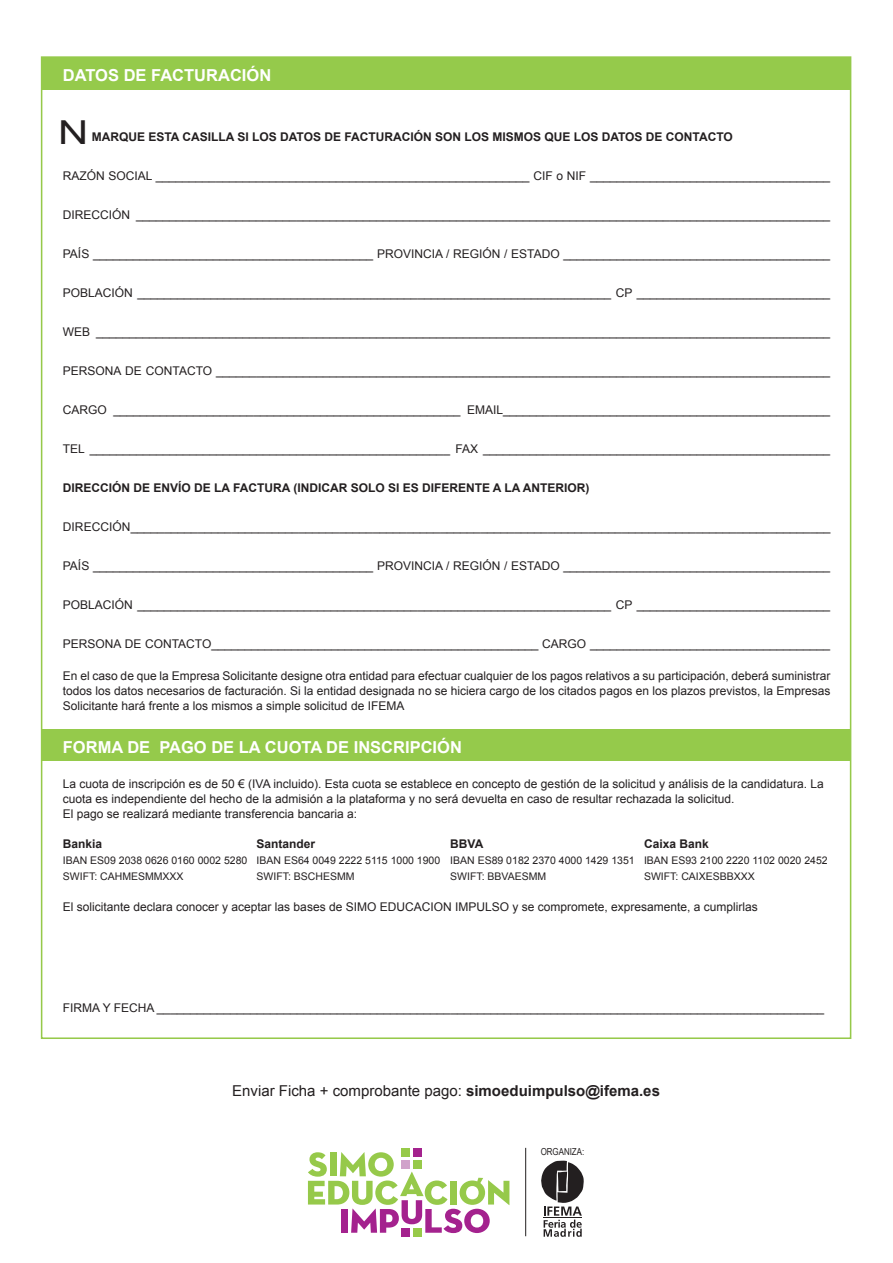
<style>
.page{position:relative;width:893px;height:1263px;background:#fff}
.page>*{position:absolute;margin:0;border:0;box-sizing:border-box;transform-origin:0 0}
.t1{font:33px "Arial";color:#231f20;scale:1.27 1}
.t2{font:700 16.5px "Arial";color:#fff}
.t3{font:15px "Arial";color:#231f20}
.t4{font:12px/15px "Arial";color:#231f20;text-align:justify}
.t5{font:700 12px "Arial";color:#231f20}
.t6{font:10.5px/16.4px "Arial";color:#231f20}
.t7{font:9.6px "Arial Narrow";color:#231f20}
.s1{font-weight:700}
</style>
<div class="page">
<div style="left:42px;top:729px;width:809px;height:31px;background:#95ca4b"></div>
<div style="left:42px;top:57px;width:809px;height:33px;background:#95ca4b"></div>
<svg style="left:541px;top:1160px;width:43px;height:77px"></svg>
<hr style="left:525px;top:1148px;width:1px;height:88px;background:#231f20">
<svg style="left:308px;top:1152px;width:201px;height:81px"></svg>
<div style="left:402px;top:1228px;width:8px;height:9px;background:#a4228e"></div>
<div style="left:414px;top:1228px;width:8px;height:9px;background:#97ca49"></div>
<div style="left:402px;top:1160px;width:8px;height:8px;background:#d0a2ca"></div>
<div style="left:414px;top:1160px;width:8px;height:8px;background:#97ca49"></div>
<div style="left:402px;top:1148px;width:8px;height:9px;background:#97ca49"></div>
<div style="left:414px;top:1148px;width:8px;height:9px;background:#a4228e"></div>
<h2 class="t2" style="left:63px;top:65px;width:210px">DATOS DE FACTURACIÓN</h2>
<h1 class="t1" style="left:58px;top:111px;width:25px">N</h1>
<p class="t5" style="left:92px;top:129px;width:642px">MARQUE ESTA CASILLA SI LOS DATOS DE FACTURACIÓN SON LOS MISMOS QUE LOS DATOS DE CONTACTO</p>
<p class="t4" style="left:63px;top:169px;width:769px">RAZÓN SOCIAL ________________________________________________________ CIF o NIF ____________________________________</p>
<p class="t4" style="left:63px;top:208px;width:769px">DIRECCIÓN ________________________________________________________________________________________________________</p>
<p class="t4" style="left:63px;top:247px;width:769px">PAÍS __________________________________________ PROVINCIA / REGIÓN / ESTADO ________________________________________</p>
<p class="t4" style="left:63px;top:286px;width:769px">POBLACIÓN _______________________________________________________________________ CP _____________________________</p>
<p class="t4" style="left:63px;top:325px;width:769px">WEB ______________________________________________________________________________________________________________</p>
<p class="t4" style="left:63px;top:364px;width:769px">PERSONA DE CONTACTO ____________________________________________________________________________________________</p>
<p class="t4" style="left:63px;top:403px;width:769px">CARGO ____________________________________________________ EMAIL_________________________________________________</p>
<p class="t4" style="left:63px;top:442px;width:769px">TEL ______________________________________________________ FAX ____________________________________________________</p>
<p class="t5" style="left:63px;top:480px;width:528px">DIRECCIÓN DE ENVÍO DE LA FACTURA (INDICAR SOLO SI ES DIFERENTE A LA ANTERIOR)</p>
<p class="t4" style="left:63px;top:520px;width:769px">DIRECCIÓN________________________________________________________________________________________________________</p>
<p class="t4" style="left:63px;top:559px;width:769px">PAÍS __________________________________________ PROVINCIA / REGIÓN / ESTADO ________________________________________</p>
<p class="t4" style="left:63px;top:598px;width:769px">POBLACIÓN _______________________________________________________________________ CP _____________________________</p>
<p class="t4" style="left:63px;top:637px;width:769px">PERSONA DE CONTACTO_________________________________________________ CARGO ____________________________________</p>
<p class="t4" style="left:63px;top:668px;width:769px">En el caso de que la Empresa Solicitante designe otra entidad para efectuar cualquier de los pagos relativos a su participación, deberá suministrar todos los datos necesarios de facturación. Si la entidad designada no se hiciera cargo de los citados pagos en los plazos previstos, la Empresas Solicitante hará frente a los mismos a simple solicitud de IFEMA</p>
<h2 class="t2" style="left:63px;top:736px;width:401px">FORMA DE PAGO DE LA CUOTA DE INSCRIPCIÓN</h2>
<p class="t4" style="left:63px;top:776px;width:762px;text-align:left">La cuota de inscripción es de 50 € (IVA incluido). Esta cuota se establece en concepto de gestión de la solicitud y análisis de la candidatura. La cuota es independiente del hecho de la admisión a la plataforma y no será devuelta en caso de resultar rechazada la solicitud.<br>El pago se realizará mediante transferencia bancaria a:</p>
<p class="t5" style="left:63px;top:835px;width:41px">Bankia</p>
<p class="t6" style="left:63px;top:852px;width:186px">IBAN ES09 2038 0626 0160 0002 5280<br>SWIFT: CAHMESMMXXX</p>
<p class="t5" style="left:644px;top:835px;width:66px">Caixa Bank</p>
<p class="t6" style="left:644px;top:852px;width:185px">IBAN ES93 2100 2220 1102 0020 2452<br>SWIFT: CAIXESBBXXX</p>
<p class="t4" style="left:63px;top:899px;width:696px">El solicitante declara conocer y aceptar las bases de SIMO EDUCACION IMPULSO y se compromete, expresamente, a cumplirlas</p>
<p class="t5" style="left:257px;top:835px;width:60px">Santander</p>
<p class="t6" style="left:257px;top:852px;width:185px">IBAN ES64 0049 2222 5115 1000 1900<br>SWIFT: BSCHESMM</p>
<p class="t5" style="left:450px;top:835px;width:35px">BBVA</p>
<p class="t6" style="left:450px;top:852px;width:186px">IBAN ES89 0182 2370 4000 1429 1351<br>SWIFT: BBVAESMM</p>
<p class="t4" style="left:63px;top:1000px;width:763px">FIRMA Y FECHA ____________________________________________________________________________________________________</p>
<p class="t3" style="left:232px;top:1080px;width:429px">Enviar Ficha + comprobante pago: <span class="s1">simoeduimpulso@ifema.es</span></p>
<p class="t7" style="left:541px;top:1145px;width:45px">ORGANIZA:</p>
</div>
